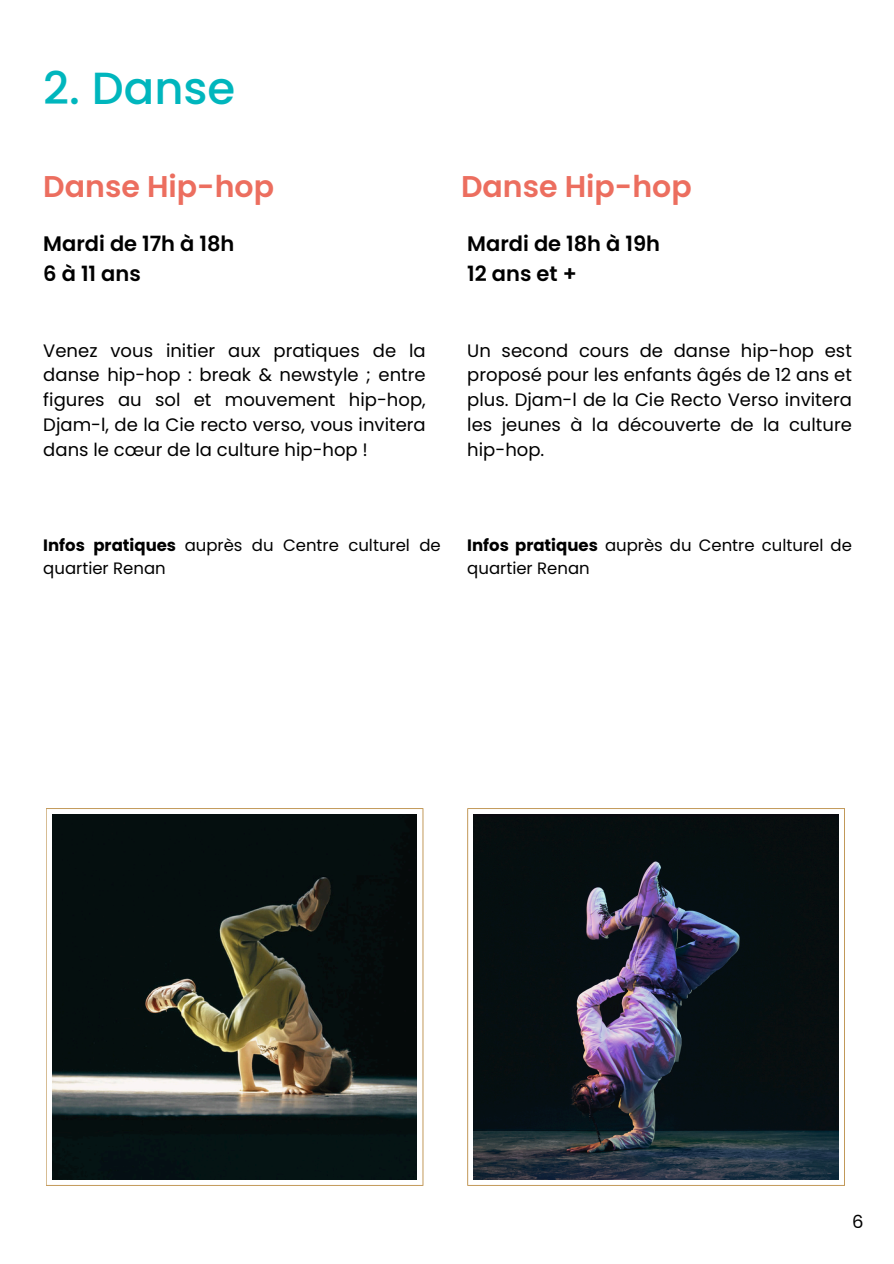
<style>
.page{position:relative;width:894px;height:1264px;background:#fff}
.page>*{position:absolute;margin:0;border:0;box-sizing:border-box;transform-origin:0 0}
.t1{font:500 45px "Poppins";color:#00b6bd}
.t2{font:600 30px "Poppins";color:#ec6e5f}
.t3{font:600 21px/29.2px "Poppins";color:#000}
.t4{font:18px/24.8px "Poppins";color:#000;text-align:justify}
.t5{font:16.5px/22.5px "Poppins";color:#000}
.s1{font-weight:700}
</style>
<div class="page">
<img style="left:467px;top:808px;width:377px;height:377px">
<svg style="left:46px;top:808px;width:377px;height:377px;background:#2e332e"></svg>
<h1 class="t1" style="left:43px;top:57px;width:193px">2. Danse</h1>
<h2 class="t2" style="left:43px;top:165px;width:232px">Danse Hip-hop</h2>
<p class="t3" style="left:43px;top:229px;width:192px">Mardi de 17h à 18h<br>6 à 11 ans</p>
<p class="t4" style="left:43px;top:338px;width:384px">Venez vous initier aux pratiques de la danse hip-hop : break &amp; newstyle ; entre figures au sol et mouvement hip-hop, Djam-l, de la Cie recto verso, vous invitera dans le cœur de la culture hip-hop !</p>
<h2 class="t2" style="left:461px;top:165px;width:232px">Danse Hip-hop</h2>
<p class="t3" style="left:467px;top:229px;width:194px">Mardi de 18h à 19h<br>12 ans et +</p>
<p class="t4" style="left:467px;top:338px;width:386px">Un second cours de danse hip-hop est proposé pour les enfants âgés de 12 ans et plus. Djam-l de la Cie Recto Verso invitera les jeunes à la découverte de la culture hip-hop.</p>
<p class="t5" style="left:43px;top:534px;width:399px"><span class="s1">Infos pratiques</span> auprès du Centre culturel de quartier Renan</p>
<p class="t5" style="left:467px;top:534px;width:386px"><span class="s1">Infos pratiques</span> auprès du Centre culturel de quartier Renan</p>
<p class="t4" style="left:852px;top:1209px;width:13px">6</p>
</div>
